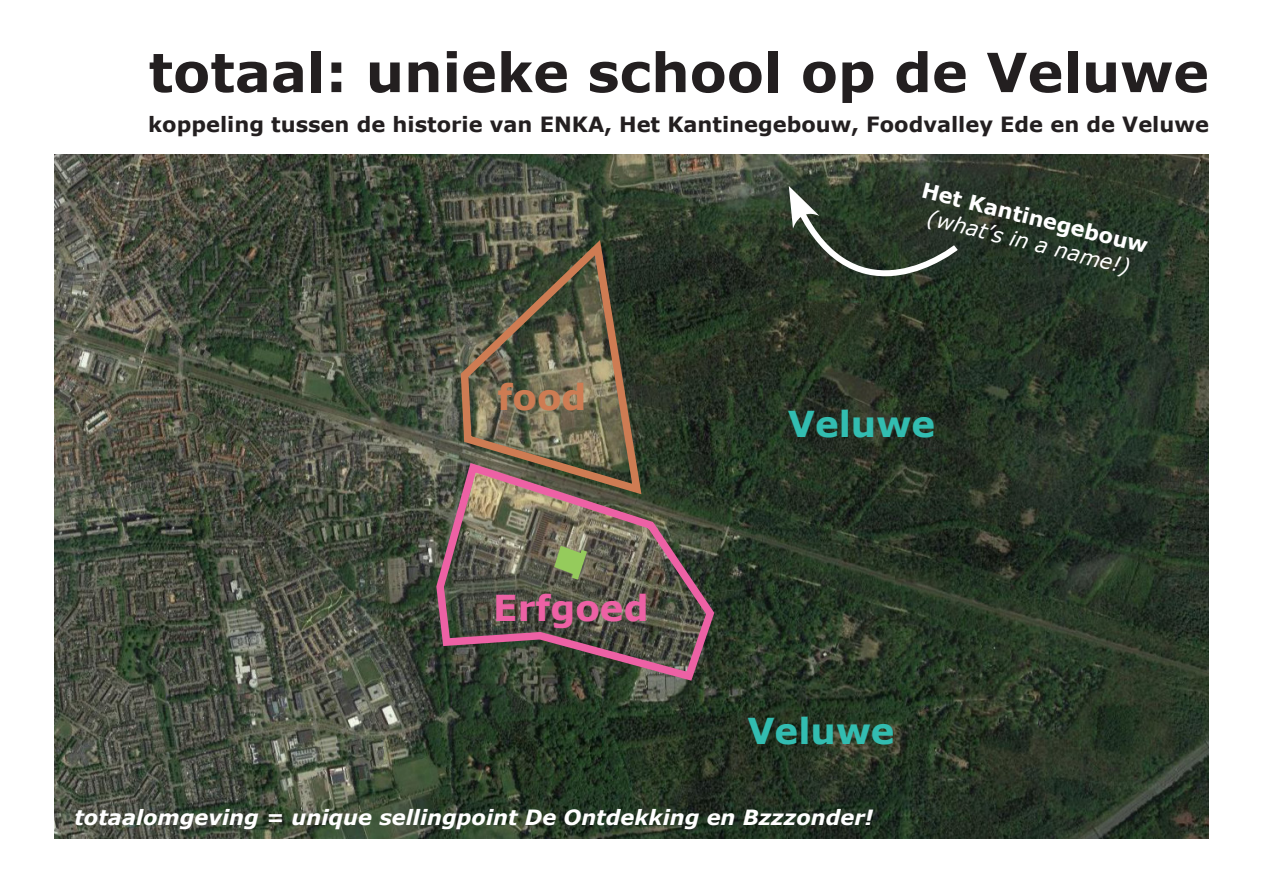
<style>
.page{position:relative;width:1263px;height:893px;background:#fff}
.page>*{position:absolute;margin:0;border:0;box-sizing:border-box;transform-origin:0 0}
.t1{font:700 54px "Verdana";color:#231f20}
.t2{font:700 35.7px "Verdana";color:#32bdb1}
.t3{font:700 35.7px "Verdana";color:#ed61a5}
.t4{font:700 35.7px "Verdana";color:#ce7c53}
.t5{font:700 21px "Verdana";color:#231f20}
.t6{font:italic 700 21px "Verdana";color:#fff}
.t7{font:700 21px "Verdana";color:#fff}
.t8{font:italic 21px "Verdana";color:#fff}
</style>
<div class="page">
<img style="left:54px;top:154px;width:1155px;height:685px">
<svg style="left:454px;top:232px;width:192px;height:226px;background:#5f5b45"></svg>
<svg style="left:432px;top:458px;width:286px;height:227px;background:#60564d"></svg>
<svg style="left:789px;top:186px;width:173px;height:141px;background:#354133"></svg>
<svg style="left:554px;top:546px;width:33px;height:34px"></svg>
<p class="t1" style="left:149px;top:34px;width:1062px">totaal: unieke school op de Veluwe</p>
<p class="t5" style="left:148px;top:109px;width:1062px">koppeling tussen de historie van ENKA, Het Kantinegebouw, Foodvalley Ede en de Veluwe</p>
<p class="t4" style="left:497px;top:372px;width:91px">food</p>
<p class="t3" style="left:493px;top:582px;width:157px">Erfgoed</p>
<p class="t7" style="left:926px;top:175px;width:234px;rotate:14deg">Het Kantinegebouw</p>
<p class="t8" style="left:931px;top:203px;width:210px;rotate:14deg">(what’s in a name!)</p>
<p class="t2" style="left:788px;top:398px;width:149px">Veluwe</p>
<p class="t2" style="left:747px;top:705px;width:149px">Veluwe</p>
<p class="t6" style="left:74px;top:802px;width:800px">totaalomgeving = unique sellingpoint De Ontdekking en Bzzzonder!</p>
</div>
